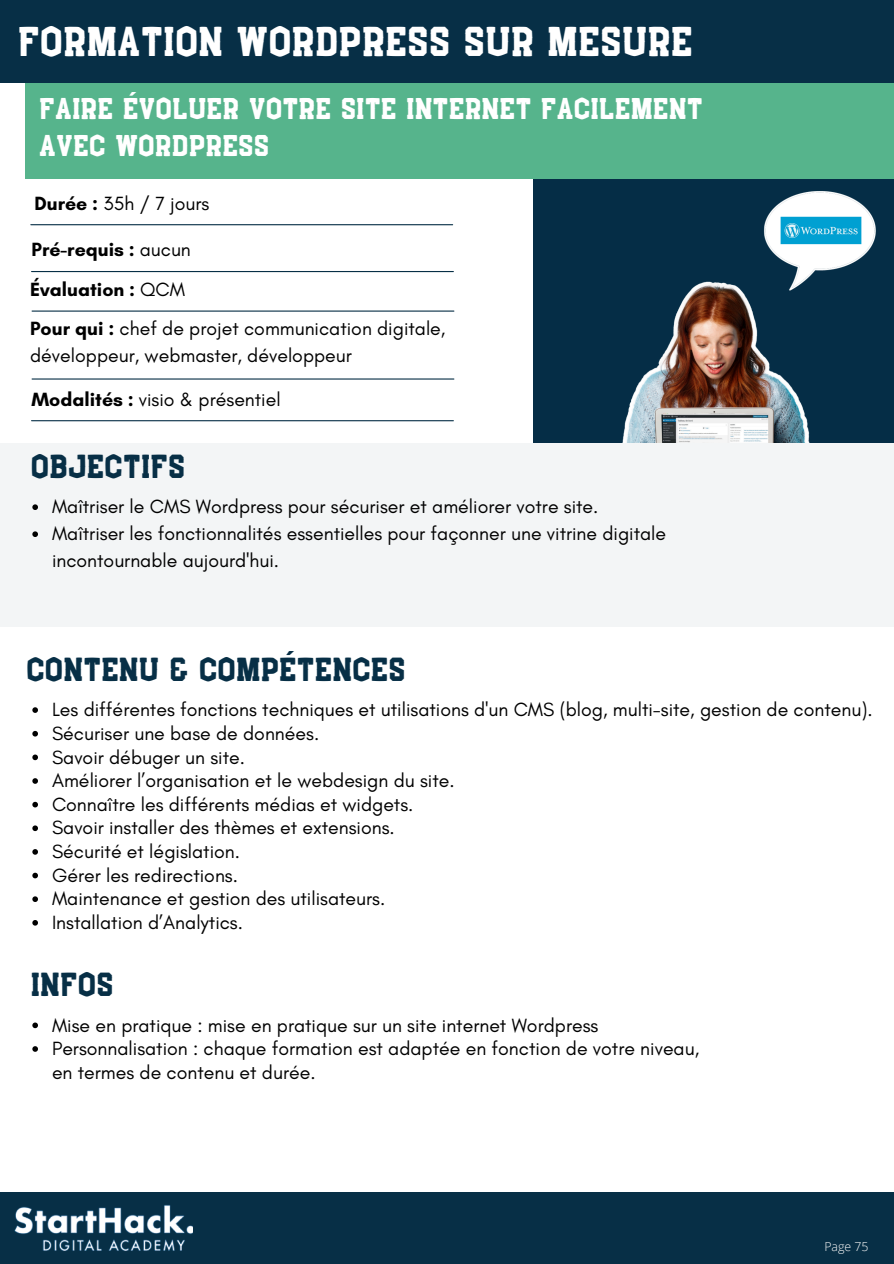
<style>
.page{position:relative;width:894px;height:1264px;background:#fff}
.page>*{position:absolute;margin:0;border:0;box-sizing:border-box;transform-origin:0 0}
.t1{font:37.5px "Boxing";letter-spacing:.05em;color:#fff}
.t2{font:30px "Boxing";letter-spacing:.05em;color:#072f46}
.t3{font:27px/37.2px "Boxing";letter-spacing:.05em;color:#fff}
.t4{font:19.5px/27px "Glacial Indifference";color:#000}
.t5{font:700 19.5px "Glacial Indifference";color:#000}
.t6{font:300 12.3px "Open Sans";color:#fcfbfa}
.s1{font-weight:700}
.s2{font-weight:400}
</style>
<div class="page">
<div style="left:0;top:442px;width:893px;height:184px;background:#f3f5f6"></div>
<img style="left:533px;top:179px;width:360px;height:263px">
<div style="left:25px;top:72px;width:868px;height:107px;background:#56b48c"></div>
<div style="left:0;top:0;width:893px;height:83px;background:#072f46"></div>
<div style="left:0;top:1192px;width:893px;height:71px;background:#072f46"></div>
<hr style="left:32px;top:420px;width:421px;height:1px;background:#072f46">
<hr style="left:31px;top:224px;width:421px;height:1px;background:#072f46">
<hr style="left:32px;top:271px;width:421px;height:1px;background:#072f46">
<hr style="left:32px;top:310px;width:422px;height:2px;background:#072f46">
<hr style="left:32px;top:378px;width:422px;height:1px;background:#072f46">
<img style="left:14px;top:1205px;width:179px;height:46px">
<svg style="left:32px;top:504px;width:6px;height:6px"></svg>
<svg style="left:32px;top:531px;width:6px;height:6px"></svg>
<svg style="left:32px;top:707px;width:6px;height:6px"></svg>
<svg style="left:32px;top:731px;width:6px;height:5px"></svg>
<svg style="left:32px;top:754px;width:6px;height:6px"></svg>
<svg style="left:32px;top:778px;width:6px;height:5px"></svg>
<svg style="left:32px;top:801px;width:6px;height:6px"></svg>
<svg style="left:32px;top:825px;width:6px;height:6px"></svg>
<svg style="left:32px;top:849px;width:6px;height:5px"></svg>
<svg style="left:32px;top:872px;width:6px;height:6px"></svg>
<svg style="left:32px;top:896px;width:6px;height:6px"></svg>
<svg style="left:32px;top:920px;width:6px;height:5px"></svg>
<svg style="left:32px;top:1022px;width:6px;height:6px"></svg>
<svg style="left:32px;top:1046px;width:6px;height:5px"></svg>
<p class="t1" style="left:19px;top:27px;width:674px">FORMATION WORDPRESS SUR MESURE</p>
<p class="t3" style="left:40px;top:93px;width:663px">FAIRE ÉVOLUER VOTRE SITE INTERNET FACILEMENT<br>AVEC WORDPRESS</p>
<p class="t4" style="left:34px;top:189px;width:176px"><span class="s1">Durée :</span> 35h / 7 jours</p>
<p class="t5" style="left:31px;top:237px;width:161px">Pré-requis : <span class="s2">aucun</span></p>
<p class="t5" style="left:30px;top:277px;width:156px">Évaluation : <span class="s2">QCM</span></p>
<p class="t4" style="left:30px;top:314px;width:417px"><span class="s1">Pour qui :</span> chef de projet communication digitale, développeur, webmaster, développeur</p>
<h2 class="t4" style="left:31px;top:385px;width:250px"><span class="s1">Modalités :</span> visio &amp; présentiel</h2>
<h4 class="t2" style="left:31px;top:454px;width:154px">OBJECTIFS</h4>
<h3 class="t4" style="left:52px;top:493px;width:548px">Maîtriser le CMS Wordpress pour sécuriser et améliorer votre site.</h3>
<h4 class="t4" style="left:52px;top:520px;width:615px">Maîtriser les fonctionnalités essentielles pour façonner une vitrine digitale incontournable aujourd'hui.</h4>
<h4 class="t2" style="left:27px;top:658px;width:379px">CONTENU &amp; COMPÉTENCES</h4>
<h4 class="t4" style="left:52px;top:696px;width:821px">Les différentes fonctions techniques et utilisations d'un CMS (blog, multi-site, gestion de contenu).</h4>
<h4 class="t4" style="left:52px;top:719px;width:269px">Sécuriser une base de données.</h4>
<h2 class="t4" style="left:52px;top:743px;width:194px">Savoir débuger un site.</h2>
<p class="t4" style="left:52px;top:766px;width:404px">Améliorer l’organisation et le webdesign du site.</p>
<p class="t4" style="left:52px;top:790px;width:363px">Connaître les différents médias et widgets.</p>
<h2 class="t4" style="left:52px;top:814px;width:344px">Savoir installer des thèmes et extensions.</h2>
<p class="t4" style="left:52px;top:837px;width:189px">Sécurité et législation.</p>
<p class="t4" style="left:52px;top:861px;width:187px">Gérer les redirections.</p>
<p class="t4" style="left:52px;top:885px;width:334px">Maintenance et gestion des utilisateurs.</p>
<p class="t4" style="left:52px;top:908px;width:192px">Installation d’Analytics.</p>
<p class="t2" style="left:31px;top:973px;width:83px">INFOS</p>
<p class="t4" style="left:52px;top:1011px;width:547px">Mise en pratique : mise en pratique sur un site internet Wordpress</p>
<p class="t4" style="left:52px;top:1036px;width:648px;line-height:23.7px">Personnalisation : chaque formation est adaptée en fonction de votre niveau, en termes de contenu et durée.</p>
<p class="t6" style="left:824px;top:1238px;width:46px">Page 75</p>
</div>
